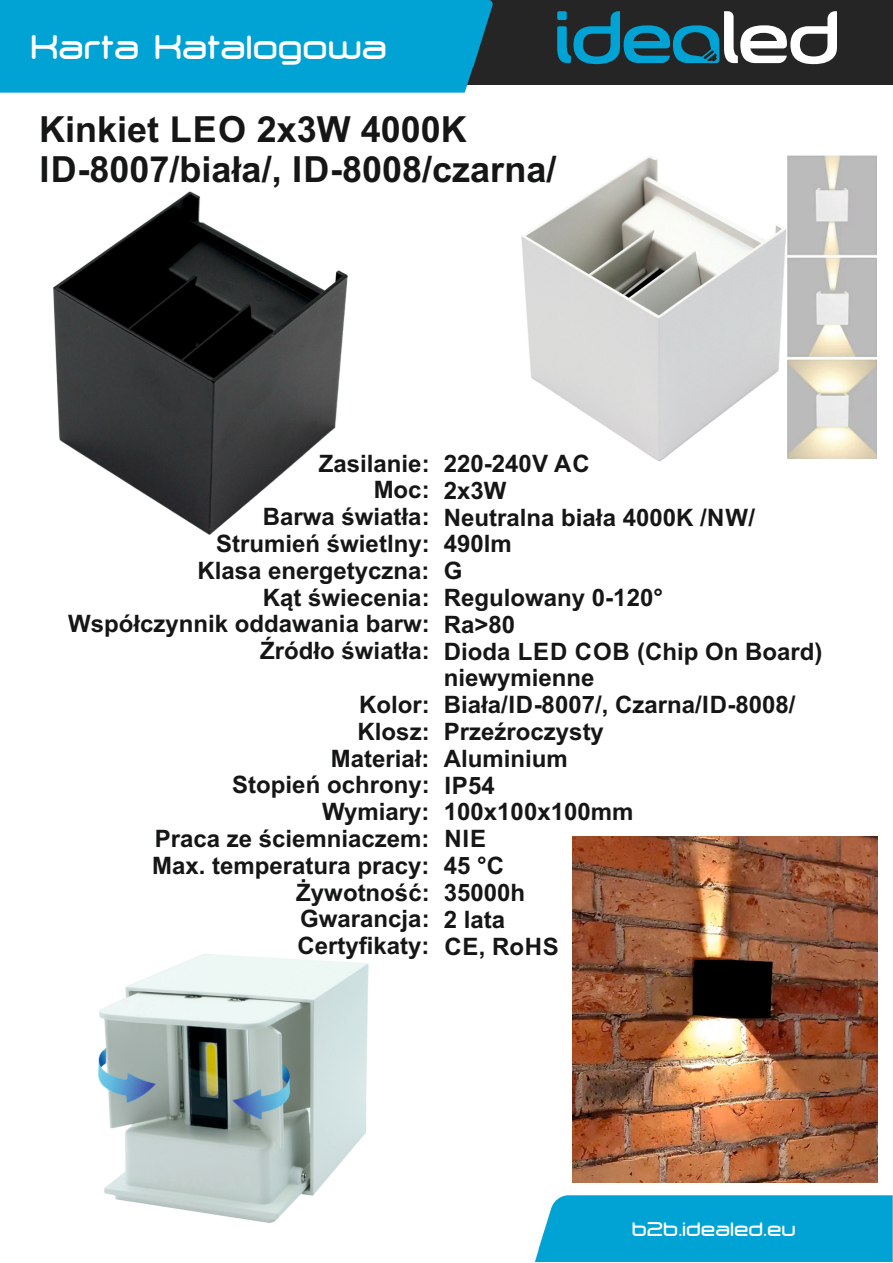
<style>
.page{position:relative;width:893px;height:1263px;background:#fff}
.page>*{position:absolute;margin:0;border:0;box-sizing:border-box;transform-origin:0 0}
.t1{font:700 36px/40.2px "Arial";color:#151616}
.t2{font:700 35.1px "Orenburg";color:#fff}
.t3{font:700 24px/26.8px "Arial";color:#151616;text-align:right}
.t4{font:700 20.4px "Orenburg";color:#fff}
</style>
<div class="page">
<img style="left:98px;top:954px;width:271px;height:269px">
<img style="left:53px;top:191px;width:294px;height:343px">
<img style="left:786px;top:156px;width:90px;height:303px">
<img style="left:521px;top:157px;width:265px;height:304px">
<div style="left:535px;top:1195px;width:358px;height:67px;background:#00a3d4"></div>
<div style="left:1px;top:0;width:892px;height:85px;background:#252526"></div>
<div style="left:0;top:0;width:493px;height:93px;background:#00a3d4"></div>
<svg style="left:557px;top:11px;width:280px;height:53px"></svg>
<img style="left:573px;top:837px;width:304px;height:345px">
<h2 class="t2" style="left:31px;top:33px;width:358px">Karta Katalogowa</h2>
<h1 class="t1" style="left:39px;top:112px;width:519px">Kinkiet LEO 2x3W 4000K<br>ID-8007/biała/, ID-8008/czarna/</h1>
<p class="t3" style="left:68px;top:452px;width:363px">Zasilanie:<br>Moc:<br>Barwa światła:<br>Strumień świetlny:<br>Klasa energetyczna:<br>Kąt świecenia:<br>Współczynnik oddawania barw:<br>Źródło światła:</p>
<p class="t3" style="left:152px;top:693px;width:279px">Kolor:<br>Klosz:<br>Materiał:<br>Stopień ochrony:<br>Wymiary:<br>Praca ze ściemniaczem:<br>Max. temperatura pracy:<br>Żywotność:<br>Gwarancja:<br>Certyfikaty:</p>
<p class="t3" style="left:444px;top:452px;width:380px;text-align:left">220-240V AC<br>2x3W<br>Neutralna biała 4000K /NW/<br>490lm<br>G<br>Regulowany 0-120°<br>Ra&gt;80<br>Dioda LED COB (Chip On Board) niewymienne<br>Biała/ID-8007/, Czarna/ID-8008/<br>Przeźroczysty<br>Aluminium<br>IP54<br>100x100x100mm<br>NIE<br>45 °C<br>35000h<br>2 lata<br>CE, RoHS</p>
<p class="t4" style="left:632px;top:1220px;width:165px">b2b.idealed.eu</p>
</div>
